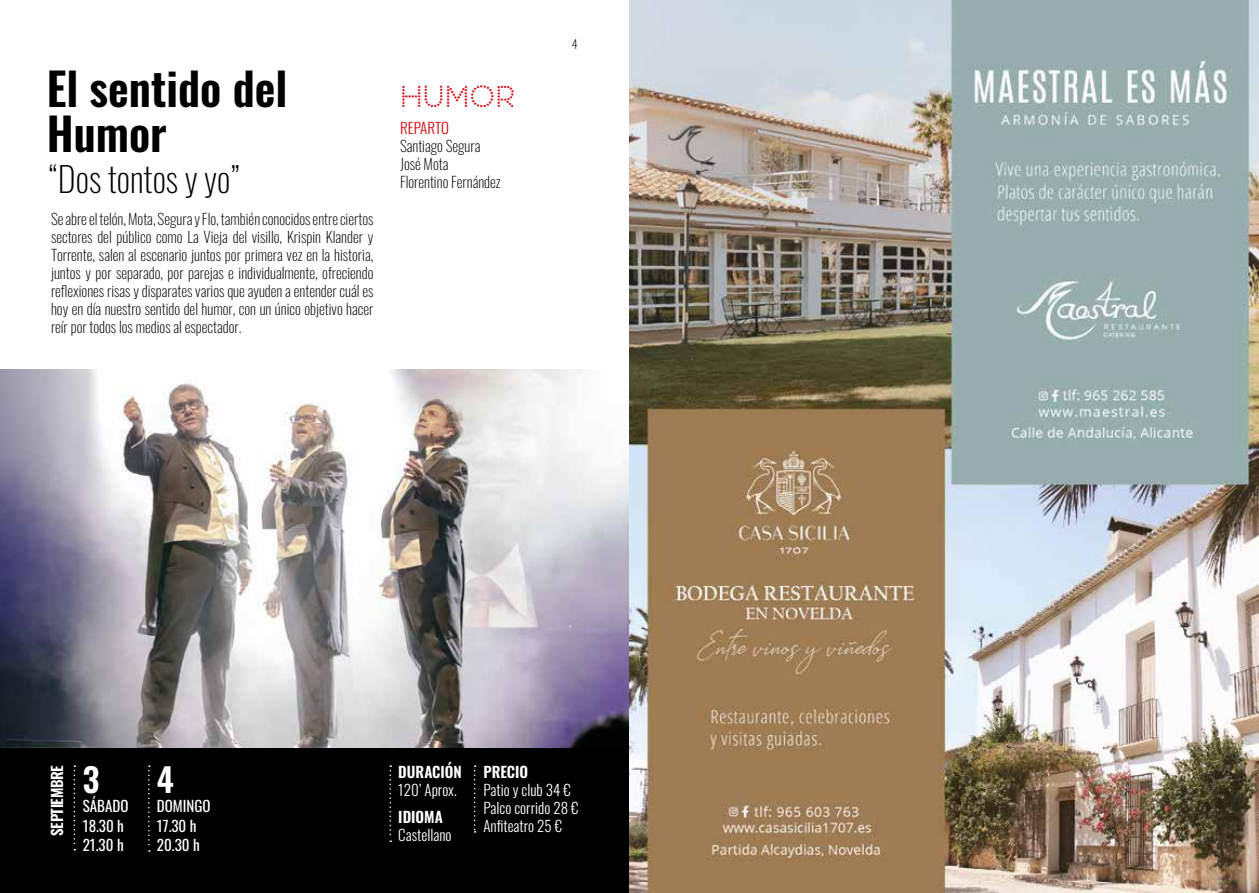
<style>
.page{position:relative;width:1259px;height:893px;background:#fff}
.page>*{position:absolute;margin:0;border:0;box-sizing:border-box;transform-origin:0 0}
.t1{font:600 45px "Oswald";color:#000}
.t2{font:200 34.5px "Oswald";color:#000}
.t3{font:600 33px "Oswald";color:#fff}
.t4{font:28.5px "Perfograma";color:#d30810}
.t5{font:200 15px/18px "Oswald";color:#000;text-align:justify}
.t6{font:300 15px/18px "Oswald";color:#fff}
.t7{font:15px/19.5px "Oswald";color:#fff}
.t8{font:600 15px "Oswald";color:#fff}
.t9{font:600 15px "Oswald";letter-spacing:-.03em;color:#fff}
.t10{font:300 15px "Oswald";color:#d30810}
.t11{font:200 12px "Oswald";color:#000}
</style>
<div class="page">
<img style="left:0;top:370px;width:629px;height:378px">
<div style="left:0;top:748px;width:629px;height:145px;background:#000"></div>
<svg style="left:148px;top:765px;width:2px;height:87px"></svg>
<svg style="left:74px;top:765px;width:1px;height:85px"></svg>
<svg style="left:389px;top:765px;width:2px;height:77px"></svg>
<svg style="left:474px;top:765px;width:2px;height:68px"></svg>
<img style="left:629px;top:0;width:630px;height:893px">
<h1 class="t1" style="left:47px;top:48px;width:242px">El sentido del</h1>
<h1 class="t1" style="left:47px;top:93px;width:122px">Humor</h1>
<h2 class="t2" style="left:49px;top:148px;width:192px">“Dos tontos y yo”</h2>
<p class="t5" style="left:51px;top:208px;width:324px">Se abre el telón, Mota, Segura y Flo, también conocidos entre ciertos sectores del público como La Vieja del visillo, Krispin Klander y Torrente, salen al escenario juntos por primera vez en la historia, juntos y por separado, por parejas e individualmente, ofreciendo reflexiones risas y disparates varios que ayuden a entender cuál es hoy en día nuestro sentido del humor, con un único objetivo hacer reír por todos los medios al espectador.</p>
<h3 class="t4" style="left:400px;top:79px;width:117px">HUMOR</h3>
<p class="t10" style="left:400px;top:114px;width:51px">REPARTO</p>
<p class="t5" style="left:400px;top:135px;width:102px;text-align:left">Santiago Segura<br>José Mota<br>Florentino Fernández</p>
<p class="t11" style="left:572px;top:34px;width:7px">4</p>
<p class="t8" style="left:398px;top:758px;width:65px">DURACIÓN</p>
<p class="t6" style="left:398px;top:779px;width:60px">120’ Aprox.</p>
<p class="t9" style="left:44px;top:836px;width:72px;rotate:-90deg">SEPTIEMBRE</p>
<p class="t8" style="left:483px;top:758px;width:46px">PRECIO</p>
<h3 class="t3" style="left:83px;top:750px;width:18px">3</h3>
<p class="t7" style="left:83px;top:795px;width:47px">SÁBADO<br>18.30 h<br>21.30 h</p>
<h3 class="t3" style="left:157px;top:750px;width:18px">4</h3>
<p class="t7" style="left:157px;top:795px;width:55px">DOMINGO<br>17.30 h<br>20.30 h</p>
<p class="t8" style="left:398px;top:804px;width:46px">IDIOMA</p>
<p class="t6" style="left:483px;top:779px;width:97px">Patio y club 34 €<br>Palco corrido 28 €<br>Anfiteatro 25 €</p>
<p class="t6" style="left:398px;top:825px;width:55px">Castellano</p>
</div>
